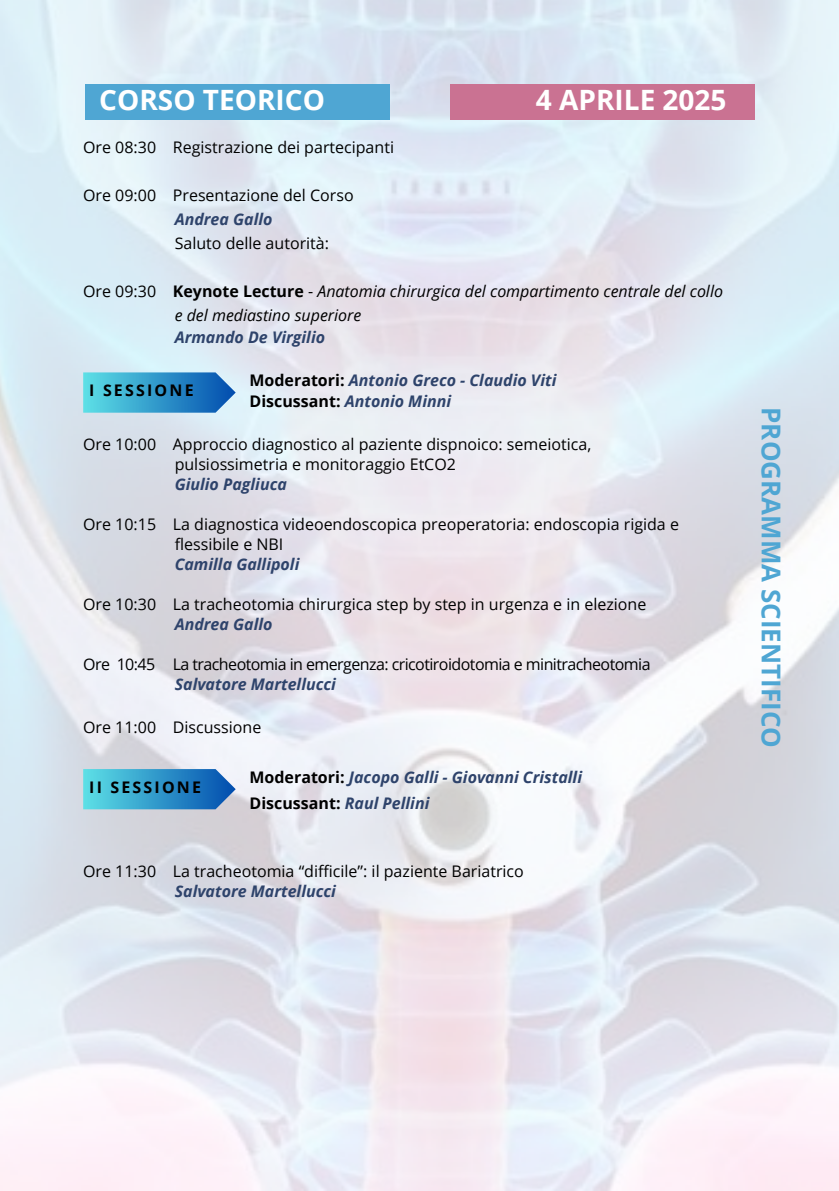
<style>
.page{position:relative;width:839px;height:1191px;background:#fff}
.page>*{position:absolute;margin:0;border:0;box-sizing:border-box;transform-origin:0 0}
.t1{font:700 28px "Open Sans";color:#fff}
.t2{font:700 26px "Open Sans";color:#4fa6d3}
.t3{font:16px "Open Sans";color:#000}
.t4{font:italic 700 16px/21.4px "Open Sans";color:#2e436b}
.t5{font:italic 16px "Open Sans";color:#000}
.t6{font:16px "Open Sans";letter-spacing:-.035em;color:#000}
.t7{font:700 16px "Open Sans";letter-spacing:.135em;color:#000}
.s1{font-style:normal}
.s2{font-weight:700;font-style:normal}
.s3{font-style:normal;color:#000}
</style>
<div class="page">
<img style="left:0;top:0;width:838px;height:1191px">
<svg style="left:83px;top:372px;width:153px;height:41px;background:#40a2cf"></svg>
<svg style="left:83px;top:769px;width:153px;height:40px;background:#3e9fcd"></svg>
<div style="left:450px;top:84px;width:304px;height:36px;background:#ca7292"></div>
<div style="left:85px;top:84px;width:304px;height:36px;background:#4fa6d3"></div>
<p class="t1" style="left:99px;top:80px;width:227px">CORSO TEORICO</p>
<p class="t1" style="left:536px;top:80px;width:192px">4 APRILE 2025</p>
<h1 class="t3" style="left:83px;top:135px;width:312px">Ore 08:30 Registrazione dei partecipanti</h1>
<p class="t3" style="left:83px;top:183px;width:272px">Ore 09:00 Presentazione del Corso</p>
<p class="t4" style="left:175px;top:208px;width:99px">Andrea Gallo</p>
<p class="t3" style="left:175px;top:231px;width:156px">Saluto delle autorità:</p>
<p class="t5" style="left:83px;top:279px;width:641px"><span class="s1">Ore 09:30</span> <span class="s2">Keynote Lecture</span> <span class="s1">-</span> Anatomia chirurgica del compartimento centrale del collo</p>
<p class="t5" style="left:175px;top:303px;width:188px">e del mediastino superiore</p>
<p class="t4" style="left:175px;top:326px;width:152px">Armando De Virgilio</p>
<p class="t4" style="left:249px;top:369px;width:308px"><span class="s3">Moderatori:</span> Antonio Greco - Claudio Viti<br><span class="s3">Discussant:</span> Antonio Minni</p>
<p class="t3" style="left:83px;top:433px;width:509px">Ore 10:00 Approccio diagnostico al paziente dispnoico: semeiotica,</p>
<p class="t3" style="left:175px;top:453px;width:283px">pulsiossimetria e monitoraggio EtCO2</p>
<h3 class="t4" style="left:175px;top:473px;width:114px">Giulio Pagliuca</h3>
<p class="t3" style="left:83px;top:513px;width:597px">Ore 10:15 La diagnostica videoendoscopica preoperatoria: endoscopia rigida e</p>
<p class="t3" style="left:175px;top:533px;width:110px">flessibile e NBI</p>
<p class="t4" style="left:175px;top:553px;width:126px">Camilla Gallipoli</p>
<p class="t3" style="left:83px;top:593px;width:564px">Ore 10:30 La tracheotomia chirurgica step by step in urgenza e in elezione</p>
<p class="t4" style="left:175px;top:613px;width:99px">Andrea Gallo</p>
<p class="t6" style="left:83px;top:653px;width:569px">Ore 10:45 La tracheotomia in emergenza: cricotiroidotomia e minitracheotomia</p>
<p class="t4" style="left:175px;top:673px;width:163px">Salvatore Martellucci</p>
<p class="t3" style="left:83px;top:715px;width:180px">Ore 11:00 Discussione</p>
<p class="t4" style="left:249px;top:764px;width:334px;line-height:25.4px"><span class="s3">Moderatori:</span> Jacopo Galli - Giovanni Cristalli<br><span class="s3">Discussant:</span> Raul Pellini</p>
<h3 class="t7" style="left:89px;top:379px;width:106px">I SESSIONE</h3>
<p class="t7" style="left:89px;top:776px;width:113px">II SESSIONE</p>
<p class="t3" style="left:83px;top:859px;width:442px">Ore 11:30 La tracheotomia “difficile”: il paziente Bariatrico</p>
<p class="t4" style="left:175px;top:880px;width:163px">Salvatore Martellucci</p>
<p class="t2" style="left:789px;top:407px;width:342px;rotate:90deg">PROGRAMMA SCIENTIFICO</p>
</div>
